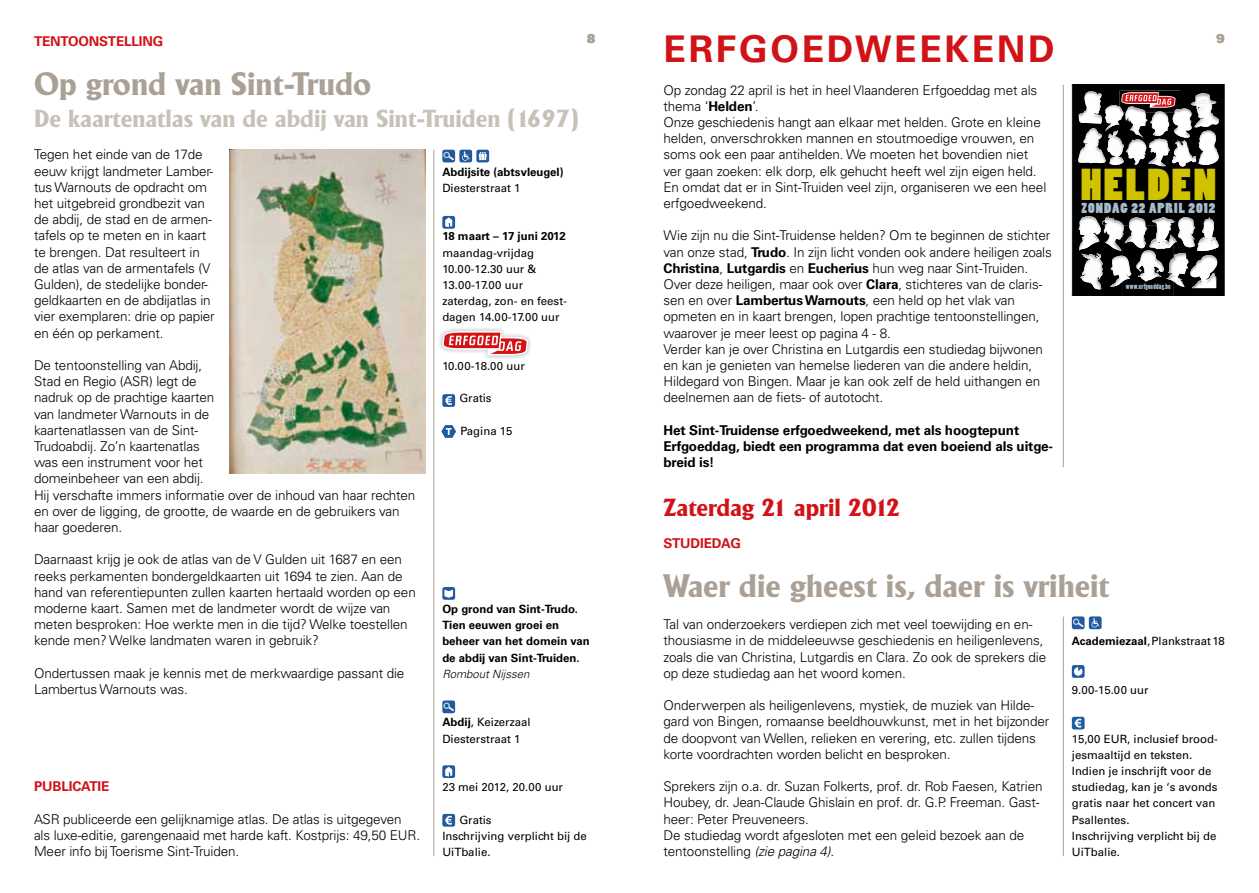
<style>
.page{position:relative;width:1259px;height:893px;background:#fff}
.page>*{position:absolute;margin:0;border:0;box-sizing:border-box;transform-origin:0 0}
.t1{font:41.7px "Poplar Std";letter-spacing:.05em;color:#d0c200;scale:1.11 1}
.t2{font:700 36.75px "Univers LT";color:#d11317}
.t3{font:700 31.5px "Adelon";color:#aaa095}
.t4{font:700 24px "Adelon";color:#c7c1b8}
.t5{font:700 24px "Adelon";color:#d11317}
.t6{font:300 13.5px/16.2px "Univers LT";letter-spacing:-.01em;color:#000}
.t7{font:700 13.5px/16.2px "Univers LT";letter-spacing:-.01em;color:#000}
.t8{font:700 13.5px "Univers LT";letter-spacing:-.01em;color:#d11317}
.t9{font:13.5px "Poplar Std";letter-spacing:.07em;color:#a6bbcd;scale:1.11 1}
.t10{font:900 12.3px "Univers LT";color:#aaa095}
.t11{font:11.4px/16.2px "Univers LT";color:#000}
.t12{font:700 11.4px/16.2px "Univers LT";color:#000}
.t13{font:italic 300 11.4px "Univers LT";color:#000}
.t14{font:6.9px "Poplar Std";letter-spacing:.025em;color:#a6bbcd}
.s1{font-weight:700}
.s2{font-style:italic}
</style>
<div class="page">
<svg style="left:439px;top:328px;width:92px;height:31px"></svg>
<svg style="left:442px;top:331px;width:86px;height:24px"></svg>
<hr style="left:433px;top:150px;width:1px;height:706px;background:#aaa095">
<div style="left:442px;top:150px;width:13px;height:12px;background:#215a9f;border-radius:2px"></div>
<svg style="left:443px;top:152px;width:11px;height:8px"></svg>
<div style="left:442px;top:700px;width:13px;height:13px;background:#215a9f;border-radius:2px"></div>
<svg style="left:443px;top:703px;width:11px;height:8px"></svg>
<div style="left:459px;top:150px;width:13px;height:12px;background:#215a9f;border-radius:2px"></div>
<svg style="left:462px;top:151px;width:7px;height:10px"></svg>
<svg style="left:442px;top:216px;width:13px;height:13px"></svg>
<svg style="left:445px;top:217px;width:7px;height:10px"></svg>
<svg style="left:442px;top:765px;width:13px;height:13px"></svg>
<svg style="left:445px;top:767px;width:7px;height:10px"></svg>
<div style="left:442px;top:394px;width:13px;height:13px;background:#215a9f;border-radius:2px"></div>
<svg style="left:445px;top:396px;width:7px;height:9px"></svg>
<div style="left:442px;top:814px;width:13px;height:13px;background:#215a9f;border-radius:2px"></div>
<svg style="left:445px;top:816px;width:7px;height:9px"></svg>
<svg style="left:441px;top:425px;width:15px;height:13px"></svg>
<svg style="left:476px;top:150px;width:13px;height:12px"></svg>
<svg style="left:479px;top:152px;width:7px;height:8px"></svg>
<img style="left:230px;top:150px;width:195px;height:324px">
<svg style="left:1071px;top:85px;width:154px;height:211px"></svg>
<div style="left:1071px;top:616px;width:13px;height:13px;background:#215a9f;border-radius:2px"></div>
<svg style="left:1073px;top:619px;width:10px;height:8px"></svg>
<div style="left:1089px;top:616px;width:12px;height:13px;background:#215a9f;border-radius:2px"></div>
<svg style="left:1091px;top:618px;width:8px;height:9px"></svg>
<hr style="left:1063px;top:85px;width:1px;height:382px;background:#aaa095">
<hr style="left:1063px;top:616px;width:1px;height:240px;background:#aaa095">
<div style="left:1071px;top:665px;width:13px;height:13px;background:#215a9f;border-radius:2px"></div>
<svg style="left:1074px;top:667px;width:8px;height:9px"></svg>
<svg style="left:1071px;top:717px;width:13px;height:12px"></svg>
<svg style="left:1074px;top:719px;width:7px;height:9px"></svg>
<div style="left:442px;top:587px;width:13px;height:13px;background:#215a9f;border-radius:2px"></div>
<svg style="left:444px;top:590px;width:9px;height:8px"></svg>
<p class="t10" style="left:587px;top:30px;width:10px">8</p>
<p class="t10" style="left:1216px;top:30px;width:10px">9</p>
<h2 class="t2" style="left:663px;top:28px;width:105px">ERFGOED</h2>
<h2 class="t2" style="left:854px;top:28px;width:145px">WEEKEND</h2>
<p class="t6" style="left:663px;top:82px;width:384px">Op zondag 22 april is het in heel Vlaanderen Erfgoeddag met als thema ‘<span class="s1">Helden</span>’.<br>Onze geschiedenis hangt aan elkaar met helden. Grote en kleine helden, onverschrokken mannen en stoutmoedige vrouwen, en soms ook een paar antihelden. We moeten het bovendien niet ver gaan zoeken: elk dorp, elk gehucht heeft wel zijn eigen held.<br>En omdat dat er in Sint-Truiden veel zijn, organiseren we een heel erfgoedweekend.</p>
<p class="t6" style="left:663px;top:227px;width:390px">Wie zijn nu die Sint-Truidense helden? Om te beginnen de stichter van onze stad, <span class="s1">Trudo</span>. In zijn licht vonden ook andere heiligen zoals <span class="s1">Christina</span>, <span class="s1">Lutgardis</span> en <span class="s1">Eucherius</span> hun weg naar Sint-Truiden.<br>Over deze heiligen, maar ook over <span class="s1">Clara</span>, stichteres van de claris&shy;sen en over <span class="s1">Lambertus Warnouts</span>, een held op het vlak van opmeten en in kaart brengen, lopen prachtige tentoonstellingen, waarover je meer leest op pagina 4 - 8.<br>Verder kan je over Christina en Lutgardis een studiedag bijwonen en kan je genieten van hemelse liederen van die andere heldin, Hildegard von Bingen. Maar je kan ook zelf de held uithangen en deelnemen aan de fiets- of autotocht.</p>
<p class="t7" style="left:663px;top:422px;width:391px">Het Sint-Truidense erfgoedweekend, met als hoogtepunt<br>Erfgoeddag, biedt een programma dat even boeiend als uitge&shy;breid is!</p>
<p class="t8" style="left:34px;top:33px;width:131px">tentoonstelli ng</p>
<h3 class="t3" style="left:34px;top:65px;width:339px">Op grond van Sint-Trudo</h3>
<h3 class="t4" style="left:34px;top:104px;width:546px">De kaartenatlas van de abdij van Sint-Truiden (1697)</h3>
<p class="t12" style="left:442px;top:164px;width:123px">Abdijsite (abtsvleugel)</p>
<p class="t11" style="left:442px;top:180px;width:80px">Diesterstraat 1</p>
<p class="t6" style="left:34px;top:146px;width:182px">Tegen het einde van de 17de eeuw krijgt landmeter Lamber&shy;tus Warnouts de opdracht om het uitgebreid grondbezit van de abdij, de stad en de armen&shy;tafels op te meten en in kaart te brengen. Dat resulteert in de atlas van de armentafels (V<br>Gulden), de stedelijke bonder&shy;geldkaarten en de abdijatlas in vier exemplaren: drie op papier en één op perkament.</p>
<p class="t6" style="left:34px;top:357px;width:383px">De tentoonstelling van Abdij,<br>Stad en Regio (ASR) legt de<br>nadruk op de prachtige kaarten<br>van landmeter Warnouts in de<br>kaartenatlassen van de Sint-<br>Trudoabdij. Zo’n kaartenatlas<br>was een instrument voor het<br>domeinbeheer van een abdij.<br>Hij verschafte immers informatie over de inhoud van haar rechten en over de ligging, de grootte, de waarde en de gebruikers van haar goederen.</p>
<p class="t6" style="left:34px;top:551px;width:383px">Daarnaast krijg je ook de atlas van de V Gulden uit 1687 en een reeks perkamenten bondergeldkaarten uit 1694 te zien. Aan de hand van referentiepunten zullen kaarten hertaald worden op een moderne kaart. Samen met de landmeter wordt de wijze van meten besproken: Hoe werkte men in die tijd? Welke toestellen kende men? Welke landmaten waren in gebruik?</p>
<p class="t6" style="left:34px;top:665px;width:372px">Ondertussen maak je kennis met de merkwaardige passant die<br>Lambertus Warnouts was.</p>
<h1 class="t1" style="left:1080px;top:162px;width:123px">HELDEN</h1>
<p class="t9" style="left:1081px;top:200px;width:122px">ZONDAG 22 APRIL 2012</p>
<p class="t12" style="left:442px;top:228px;width:125px">18 maart – 17 juni 2012</p>
<p class="t11" style="left:442px;top:244px;width:125px">maandag-vrijdag<br>10.00-12.30 uur &amp;<br>13.00-17.00 uur zaterdag, zon- en feest&shy;dagen 14.00-17.00 uur</p>
<p class="t11" style="left:442px;top:358px;width:84px">10.00-18.00 uur</p>
<p class="t11" style="left:459px;top:390px;width:34px">Gratis</p>
<p class="t11" style="left:460px;top:423px;width:54px">Pagina 15</p>
<p class="t14" style="left:1126px;top:282px;width:46px">www.erfgoeddag.be</p>
<h3 class="t5" style="left:663px;top:493px;width:238px">Zaterdag 21 april 2012</h3>
<p class="t8" style="left:663px;top:536px;width:79px">studiedag</p>
<h3 class="t3" style="left:663px;top:567px;width:447px">Waer die gheest is, daer is vriheit</h3>
<p class="t6" style="left:663px;top:616px;width:384px">Tal van onderzoekers verdiepen zich met veel toewijding en en&shy;thousiasme in de middeleeuwse geschiedenis en heiligenlevens, zoals die van Christina, Lutgardis en Clara. Zo ook de sprekers die op deze studiedag aan het woord komen.</p>
<p class="t6" style="left:663px;top:697px;width:387px">Onderwerpen als heiligenlevens, mystiek, de muziek van Hilde&shy;gard von Bingen, romaanse beeldhouwkunst, met in het bijzonder de doopvont van Wellen, relieken en verering, etc. zullen tijdens korte voordrachten worden belicht en besproken.</p>
<p class="t6" style="left:663px;top:778px;width:380px">Sprekers zijn o.a. dr. Suzan Folkerts, prof. dr. Rob Faesen, Katrien Houbey, dr. Jean-Claude Ghislain en prof. dr. G.P. Freeman. Gast&shy;heer: Peter Preuveneers.<br>De studiedag wordt afgesloten met een geleid bezoek aan de tentoonstelling <span class="s2">(zie pagina 4)</span>.</p>
<p class="t12" style="left:442px;top:601px;width:149px">Op grond van Sint-Trudo.<br>Tien eeuwen groei en beheer van het domein van de abdij van Sint-Truiden.</p>
<p class="t13" style="left:442px;top:667px;width:89px">Rombout Nijssen</p>
<p class="t11" style="left:442px;top:714px;width:90px"><span class="s1">Abdij</span>, Keizerzaal<br>Diesterstraat 1</p>
<p class="t11" style="left:1071px;top:633px;width:155px"><span class="s1">Academiezaal</span>, Plankstraat 18</p>
<p class="t11" style="left:1071px;top:682px;width:78px">9.00-15.00 uur</p>
<p class="t11" style="left:1071px;top:730px;width:147px">15,00 EUR, inclusief brood&shy;jesmaaltijd en teksten.<br>Indien je inschrijft voor de studiedag, kan je ‘s avonds gratis naar het concert van<br>Psallentes.<br>Inschrijving verplicht bij de<br>UiTbalie.</p>
<p class="t8" style="left:34px;top:779px;width:27px">public</p>
<p class="t8" style="left:81px;top:779px;width:30px">ati e</p>
<p class="t6" style="left:34px;top:811px;width:387px">ASR publiceerde een gelijknamige atlas. De atlas is uitgegeven als luxe-editie, garengenaaid met harde kaft. Kostprijs: 49,50 EUR.<br>Meer info bij Toerisme Sint-Truiden.</p>
<p class="t11" style="left:442px;top:779px;width:122px">23 mei 2012, 20.00 uur</p>
<p class="t11" style="left:442px;top:811px;width:146px;text-indent:17px">Gratis<br>Inschrijving verplicht bij de<br>UiTbalie.</p>
</div>
